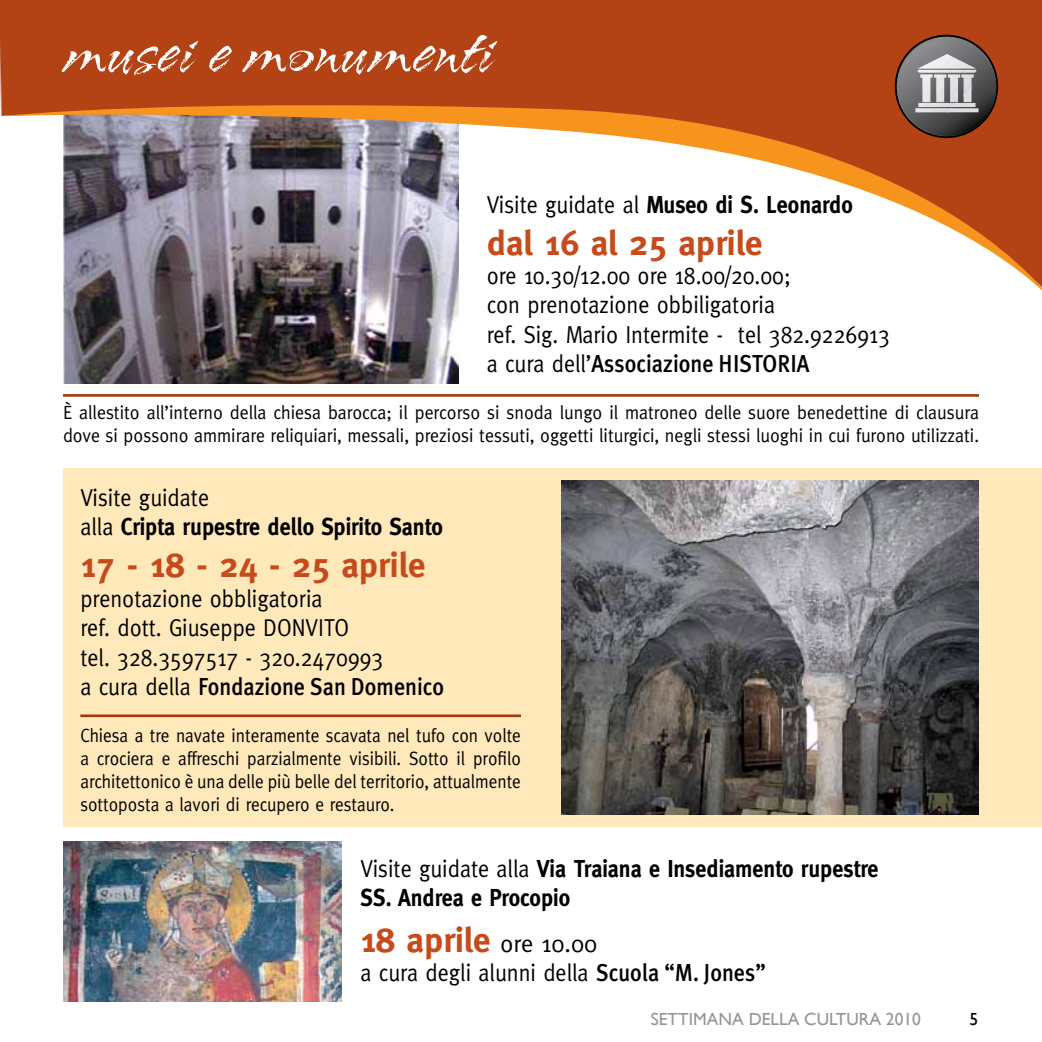
<style>
.page{position:relative;width:1042px;height:1042px;background:#fff}
.page>*{position:absolute;margin:0;border:0;box-sizing:border-box;transform-origin:0 0}
.t1{font:70px "Arid ITC";color:#fff}
.t2{font:700 35px "Meta";color:#c74a1b}
.t3{font:24.5px/29.4px "Meta";color:#000;scale:.9 1}
.t4{font:700 24.5px/29.4px "Meta";color:#000;scale:.9 1}
.t5{font:500 24.5px "Meta Plus";color:#000;scale:.9 1}
.t6{font:19.25px/23.1px "Meta";color:#000;scale:.93 1}
.t7{font:19.25px/23.1px "Meta";color:#000;text-align:justify;scale:.9 1}
.t8{font:17.5px "Gill Sans";color:#939598}
.t9{font:17.5px "Gill Sans";color:#000}
.s1{font-weight:400}
.s2{font-family:"Meta";font-weight:400}
.s3{font-weight:400;font-size:24.5px;color:#000}
.s4{font-family:"Meta Plus";font-weight:500}
</style>
<div class="page">
<img style="left:63px;top:307px;width:396px;height:76px">
<div style="left:0;top:0;width:1042px;height:116px;background:#b34215"></div>
<svg style="left:2px;top:97px;width:1040px;height:210px"></svg>
<div style="left:63px;top:468px;width:979px;height:359px;background:#ffe8ba"></div>
<svg style="left:898px;top:38px;width:98px;height:98px;background:#83736d"></svg>
<hr style="left:63px;top:394px;width:916px;height:3px;background:#9f3a0e">
<hr style="left:80px;top:714px;width:441px;height:3px;background:#9f3a0e">
<img style="left:562px;top:480px;width:417px;height:335px">
<img style="left:63px;top:841px;width:279px;height:160px">
<h1 class="t1" style="left:63px;top:14px;width:433px">musei e monumenti</h1>
<p class="t4" style="left:487px;top:189px;width:408px"><span class="s1">Visite guidate al</span> Museo di S. Leonardo</p>
<h2 class="t2" style="left:487px;top:222px;width:277px">dal 16 al 25 aprile</h2>
<p class="t3" style="left:487px;top:261px;width:449px">ore 10.30/12.00 ore 18.00/20.00;<br>con prenotazione obbiligatoria<br>ref. Sig. Mario Intermite - tel 382.9226913</p>
<p class="t5" style="left:487px;top:350px;width:360px"><span class="s2">a cura dell’</span>Associazione HISTORIA</p>
<p class="t6" style="left:63px;top:401px;width:986px">È allestito all’interno della chiesa barocca; il percorso si snoda lungo il matroneo delle suore benedettine di clausura dove si possono ammirare reliquiari, messali, preziosi tessuti, oggetti liturgici, negli stessi luoghi in cui furono utilizzati.</p>
<p class="t4" style="left:80px;top:482px;width:404px"><span class="s1">Visite guidate<br>alla</span> Cripta rupestre dello Spirito Santo</p>
<h2 class="t2" style="left:80px;top:545px;width:347px">17 - 18 - 24 - 25 aprile</h2>
<p class="t3" style="left:80px;top:583px;width:338px">prenotazione obbligatoria<br>ref. dott. Giuseppe DONVITO tel. 328.3597517 - 320.2470993</p>
<p class="t5" style="left:80px;top:672px;width:406px"><span class="s2">a cura della</span> Fondazione San Domenico</p>
<p class="t7" style="left:80px;top:723px;width:491px">Chiesa a tre navate interamente scavata nel tufo con volte a crociera e affreschi parzialmente visibili. Sotto il profilo architettonico è una delle più belle del territorio, attualmente sottoposta a lavori di recupero e restauro.</p>
<p class="t4" style="left:360px;top:854px;width:577px"><span class="s1">Visite guidate alla</span> Via Traiana e Insediamento rupestre<br>SS. Andrea e Procopio</p>
<h2 class="t2" style="left:360px;top:919px;width:238px">18 aprile <span class="s3">ore 10.00</span></h2>
<p class="t3" style="left:360px;top:957px;width:452px">a cura degli alunni della <span class="s4">Scuola “M. Jones”</span></p>
<p class="t8" style="left:651px;top:1008px;width:272px">SETTIMANA DELLA CULTURA 2010</p>
<p class="t9" style="left:969px;top:1008px;width:10px">5</p>
</div>
